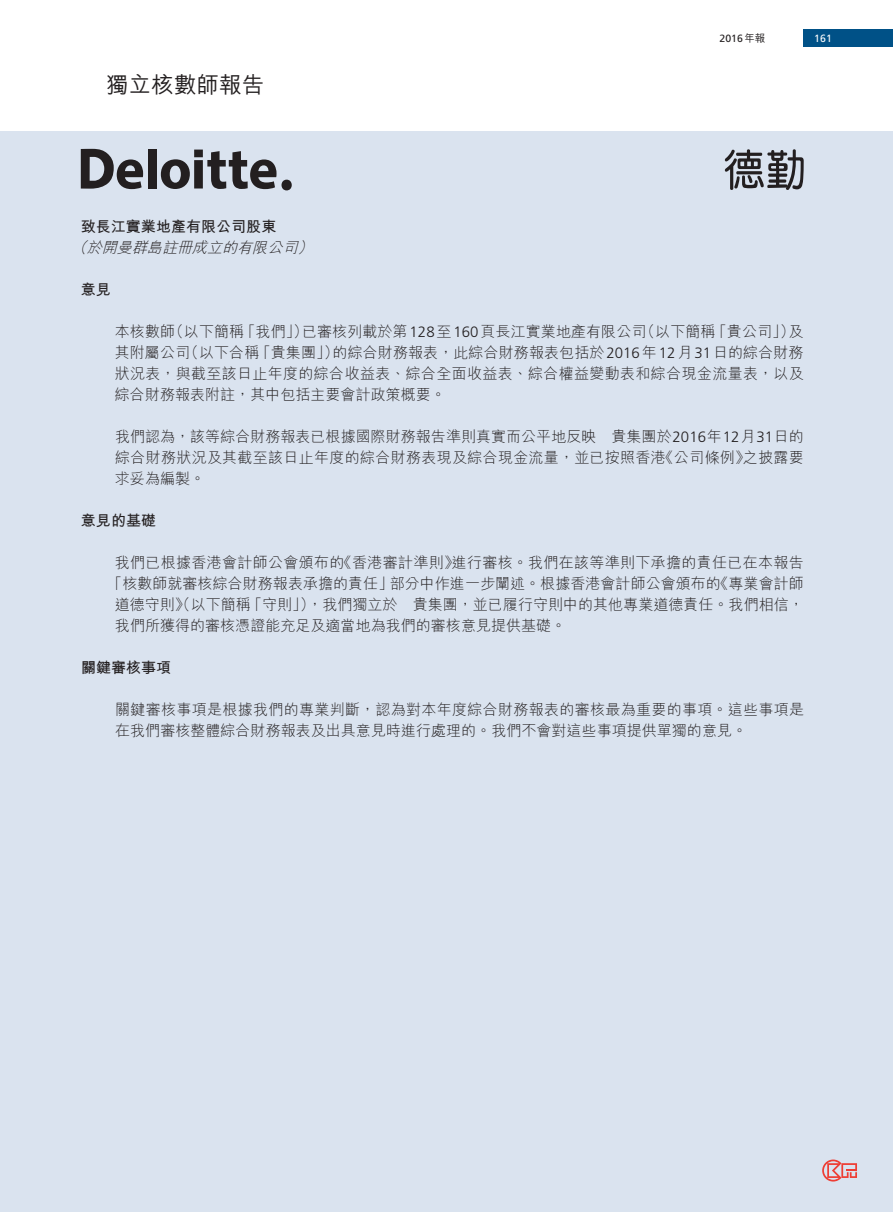
<style>
.page{position:relative;width:893px;height:1212px;background:#fff}
.page>*{position:absolute;margin:0;border:0;box-sizing:border-box;transform-origin:0 0}
.t1{font:500 22.5px "M Hei HK";letter-spacing:.005em;color:#231f20}
.t2{font:300 15px/21px "M Hei HK";letter-spacing:.005em;color:#231f20;text-align:justify}
.t3{font:700 15px "M Hei HK";letter-spacing:.005em;color:#231f20}
.t4{font:italic 300 15px "M Hei HK";color:#231f20}
.t5{font:10.5px "Frutiger";color:#231f20}
.t6{font:10.5px "Frutiger";color:#fff}
.s1{font-family:"M Hei HK";font-weight:500}
.s2{font-family:"Frutiger"}
</style>
<div class="page">
<div style="left:0;top:132px;width:893px;height:1080px;background:#dae3ef"></div>
<div style="left:803px;top:30px;width:90px;height:17px;background:#005187"></div>
<svg style="left:822px;top:1159px;width:35px;height:22px"></svg>
<div style="left:148px;top:149px;width:9px;height:39px;background:#231f20"></div>
<svg style="left:161px;top:150px;width:116px;height:39px"></svg>
<svg style="left:81px;top:149px;width:62px;height:40px"></svg>
<div style="left:281px;top:180px;width:11px;height:10px;background:#231f20;border-radius:50%"></div>
<svg style="left:725px;top:149px;width:79px;height:41px"></svg>
<h1 class="t1" style="left:106px;top:69px;width:159px">獨立核數師報告</h1>
<p class="t5" style="left:720px;top:33px;width:47px">2016<span class="s1">年報</span></p>
<p class="t6" style="left:814px;top:33px;width:19px">161</p>
<p class="t3" style="left:81px;top:216px;width:197px">致長江實業地產有限公司股東</p>
<p class="t4" style="left:72px;top:237px;width:248px">（於開曼群島註冊成立的有限公司）</p>
<p class="t3" style="left:81px;top:279px;width:32px">意見</p>
<p class="t2" style="left:115px;top:320px;width:691px">本核數師（以下簡稱「我們」）已審核列載於第<span class="s2">128</span>至<span class="s2">160</span>頁長江實業地產有限公司（以下簡稱「貴公司」）及其附屬公司（以下合稱「貴集團」）的綜合財務報表，此綜合財務報表包括於<span class="s2">2016</span>年<span class="s2">12</span>月<span class="s2">31</span>日的綜合財務狀況表，與截至該日止年度的綜合收益表、綜合全面收益表、綜合權益變動表和綜合現金流量表，以及綜合財務報表附註，其中包括主要會計政策概要。</p>
<p class="t2" style="left:115px;top:425px;width:690px">我們認為，該等綜合財務報表已根據國際財務報告準則真實而公平地反映 貴集團於<span class="s2">2016</span>年<span class="s2">12</span>月<span class="s2">31</span>日的綜合財務狀況及其截至該日止年度的綜合財務表現及綜合現金流量，並已按照香港《公司條例》之披露要求妥為編製。</p>
<p class="t3" style="left:81px;top:510px;width:77px">意見的基礎</p>
<p class="t2" style="left:115px;top:551px;width:690px">我們已根據香港會計師公會頒布的《香港審計準則》進行審核。我們在該等準則下承擔的責任已在本報告</p>
<p class="t2" style="left:107px;top:572px;width:698px">「核數師就審核綜合財務報表承擔的責任」部分中作進一步闡述。根據香港會計師公會頒布的《專業會計師</p>
<p class="t2" style="left:115px;top:593px;width:690px">道德守則》（以下簡稱「守則」），我們獨立於 貴集團，並已履行守則中的其他專業道德責任。我們相信，</p>
<p class="t2" style="left:115px;top:614px;width:453px">我們所獲得的審核憑證能充足及適當地為我們的審核意見提供基礎。</p>
<p class="t3" style="left:81px;top:657px;width:92px">關鍵審核事項</p>
<p class="t2" style="left:115px;top:698px;width:690px">關鍵審核事項是根據我們的專業判斷，認為對本年度綜合財務報表的審核最為重要的事項。這些事項是在我們審核整體綜合財務報表及出具意見時進行處理的。我們不會對這些事項提供單獨的意見。</p>
</div>
